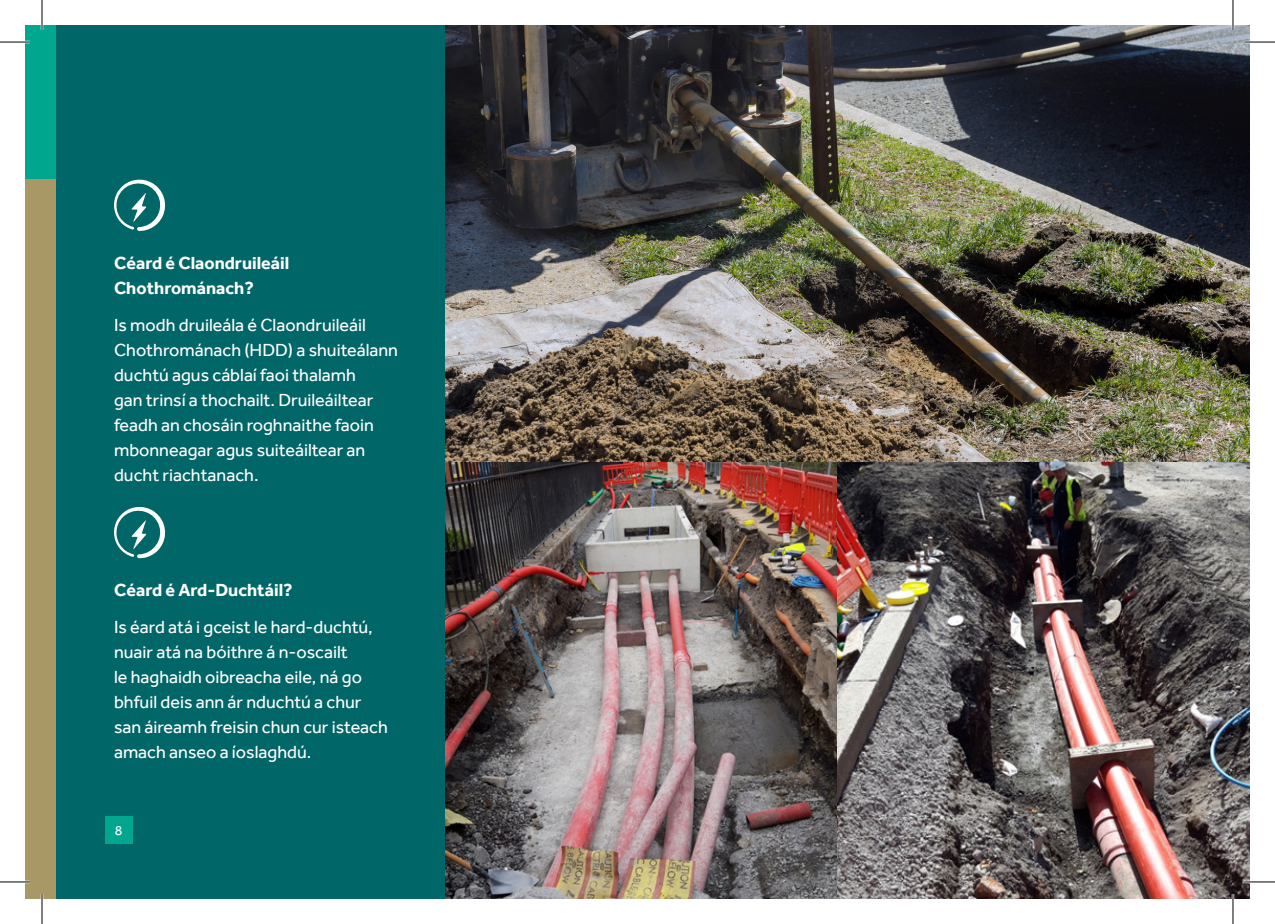
<style>
.page{position:relative;width:1275px;height:924px;background:#fff}
.page>*{position:absolute;margin:0;border:0;box-sizing:border-box;transform-origin:0 0}
.t1{font:18px/25px "Effra";color:#fff}
.t2{font:700 18px/25px "Effra";color:#fff}
.t3{font:14px "Effra";color:#fff}
</style>
<div class="page">
<img style="left:444px;top:462px;width:393px;height:436px">
<img style="left:837px;top:462px;width:413px;height:436px">
<img style="left:444px;top:25px;width:806px;height:437px">
<div style="left:25px;top:25px;width:419px;height:873px;background:#006667"></div>
<svg style="left:114px;top:179px;width:52px;height:52px"></svg>
<svg style="left:114px;top:506px;width:52px;height:52px"></svg>
<div style="left:105px;top:815px;width:27px;height:28px;background:#00a78e"></div>
<div style="left:25px;top:25px;width:31px;height:154px;background:#00a78e"></div>
<div style="left:25px;top:179px;width:31px;height:719px;background:#a89866"></div>
<hr style="left:0;top:41px;width:30px;height:2px;background:#fff">
<hr style="left:1245px;top:41px;width:30px;height:2px;background:#fff">
<hr style="left:0;top:880px;width:30px;height:2px;background:#fff">
<hr style="left:1245px;top:880px;width:30px;height:2px;background:#fff">
<hr style="left:41px;top:0;width:2px;height:30px;background:#fff">
<hr style="left:41px;top:893px;width:2px;height:30px;background:#fff">
<hr style="left:1231px;top:0;width:3px;height:30px;background:#fff">
<hr style="left:1231px;top:893px;width:3px;height:30px;background:#fff">
<hr style="left:0;top:42px;width:30px;height:1px;background:#000">
<hr style="left:1245px;top:42px;width:30px;height:1px;background:#000">
<hr style="left:0;top:881px;width:30px;height:1px;background:#000">
<hr style="left:1245px;top:881px;width:30px;height:1px;background:#000">
<hr style="left:42px;top:0;width:1px;height:30px;background:#000">
<hr style="left:42px;top:893px;width:1px;height:30px;background:#000">
<hr style="left:1232px;top:0;width:1px;height:30px;background:#000">
<hr style="left:1232px;top:893px;width:1px;height:30px;background:#000">
<p class="t2" style="left:114px;top:250px;width:177px">Céard é Claondruileáil<br>Chothrománach?</p>
<p class="t1" style="left:114px;top:312px;width:285px">Is modh druileála é Claondruileáil<br>Chothrománach (HDD) a shuiteálann duchtú agus cáblaí faoi thalamh<br>gan trinsí a thochailt. Druileáiltear feadh an chosáin roghnaithe faoin mbonneagar agus suiteáiltear an ducht riachtanach.</p>
<p class="t2" style="left:114px;top:577px;width:180px">Céard é Ard-Duchtáil?</p>
<p class="t1" style="left:114px;top:613px;width:275px">Is éard atá i gceist le hard-duchtú, nuair atá na bóithre á n-oscailt<br>le haghaidh oibreacha eile, ná go bhfuil deis ann ár nduchtú a chur san áireamh freisin chun cur isteach amach anseo a íoslaghdú.</p>
<p class="t3" style="left:115px;top:821px;width:9px">8</p>
</div>
